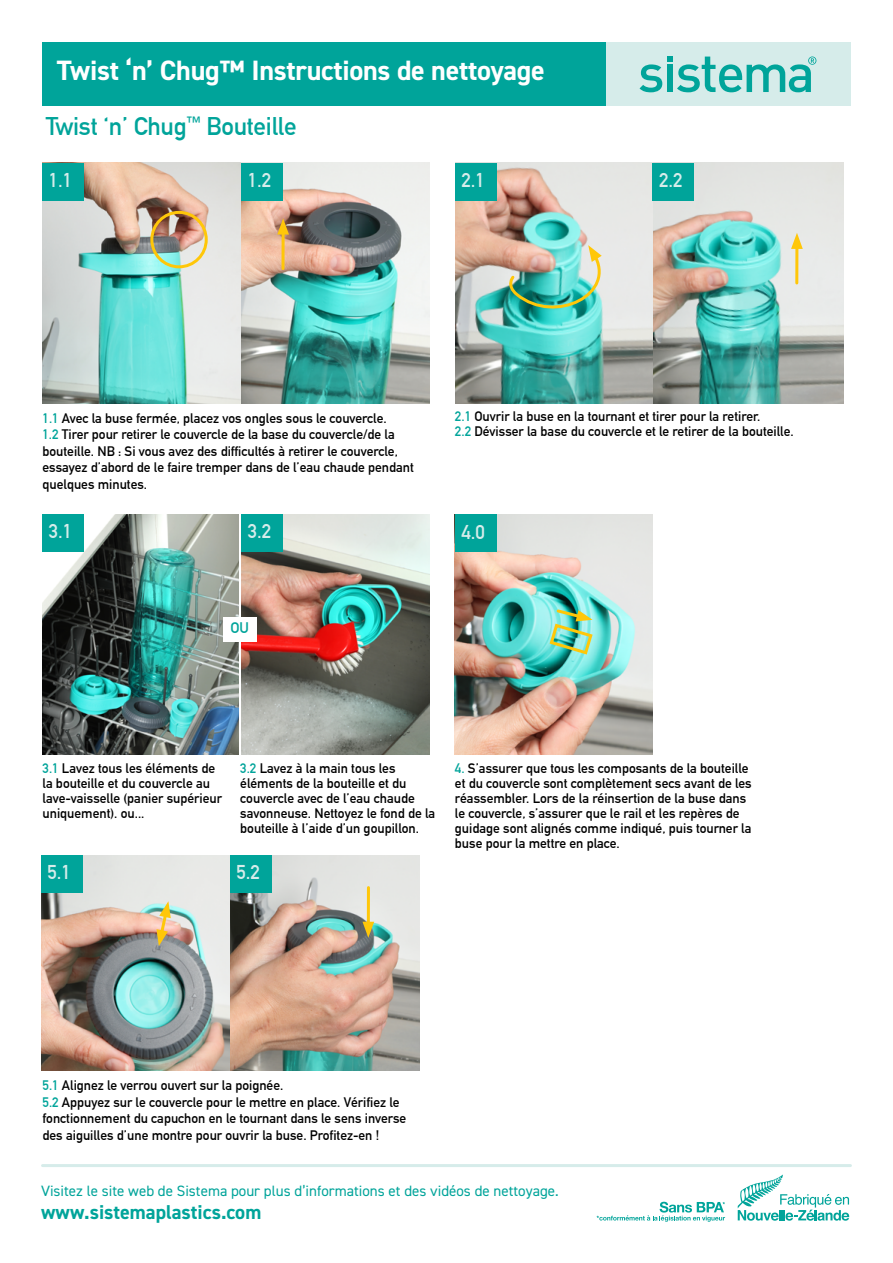
<style>
.page{position:relative;width:893px;height:1263px;background:#fff}
.page>*{position:absolute;margin:0;border:0;box-sizing:border-box;transform-origin:0 0}
.t1{font:700 28.05px "DIN2014";letter-spacing:-.01em;color:#fff}
.t2{font:700 25.05px "DIN Alternate";letter-spacing:-.01em;color:#00a49a}
.t3{font:700 20.1px "DIN2014";color:#00a49a}
.t4{font:700 19.5px "DIN Alternate";color:#d6ecea}
.t5{font:15px "DIN2014";color:#00a49a}
.t6{font:700 15px "DIN Alternate";color:#00a49a}
.t7{font:700 13.5px/15px "DIN Alternate";color:#000}
.s1{color:#00a49a}
</style>
<div class="page">
<img style="left:43px;top:163px;width:386px;height:241px">
<img style="left:41px;top:855px;width:378px;height:215px">
<img style="left:455px;top:514px;width:198px;height:240px">
<img style="left:43px;top:514px;width:196px;height:240px">
<img style="left:242px;top:514px;width:187px;height:240px">
<div style="left:43px;top:514px;width:41px;height:38px;background:#00a49a"></div>
<div style="left:242px;top:514px;width:41px;height:38px;background:#00a49a"></div>
<div style="left:224px;top:617px;width:33px;height:25px;background:#fff"></div>
<svg style="left:281px;top:235px;width:4px;height:34px"></svg>
<svg style="left:277px;top:218px;width:12px;height:17px"></svg>
<div style="left:41px;top:855px;width:42px;height:38px;background:#00a49a"></div>
<div style="left:230px;top:855px;width:42px;height:38px;background:#00a49a"></div>
<div style="left:455px;top:514px;width:42px;height:38px;background:#00a49a"></div>
<div style="left:605px;top:43px;width:245px;height:63px;background:#d6ecea"></div>
<div style="left:43px;top:43px;width:562px;height:63px;background:#00a49a"></div>
<svg style="left:639px;top:56px;width:177px;height:36px"></svg>
<img style="left:455px;top:163px;width:388px;height:241px">
<div style="left:455px;top:163px;width:42px;height:38px;background:#00a49a"></div>
<hr style="left:795px;top:243px;width:3px;height:40px;background:#ffc709">
<svg style="left:791px;top:233px;width:12px;height:16px"></svg>
<hr style="left:367px;top:888px;width:3px;height:39px;background:#ffc709">
<svg style="left:362px;top:922px;width:12px;height:16px"></svg>
<div style="left:653px;top:163px;width:41px;height:38px;background:#00a49a"></div>
<div style="left:150px;top:211px;width:58px;height:57px;border:3px solid #ffc709;border-radius:50%"></div>
<div style="left:43px;top:163px;width:41px;height:38px;background:#00a49a"></div>
<div style="left:242px;top:163px;width:41px;height:38px;background:#00a49a"></div>
<svg style="left:548px;top:607px;width:46px;height:49px;background:#8cd0a4"></svg>
<svg style="left:156px;top:901px;width:15px;height:45px"></svg>
<img style="left:506px;top:245px;width:112px;height:85px">
<hr style="left:43px;top:1164px;width:807px;height:3px;background:#d6ecea">
<svg style="left:738px;top:1174px;width:111px;height:47px"></svg>
<svg style="left:597px;top:1202px;width:128px;height:20px"></svg>
<h1 class="t1" style="left:57px;top:52px;width:489px">Twist ‘n’ Chug™ Instructions de nettoyage</h1>
<h2 class="t2" style="left:46px;top:108px;width:252px">Twist ‘n’ Chug<sup>™</sup> Bouteille</h2>
<h3 class="t4" style="left:49px;top:165px;width:25px">1.1</h3>
<h3 class="t4" style="left:248px;top:165px;width:25px">1.2</h3>
<h3 class="t4" style="left:461px;top:165px;width:25px">2.1</h3>
<h3 class="t4" style="left:659px;top:165px;width:25px">2.2</h3>
<p class="t7" style="left:43px;top:409px;width:373px;line-height:16.5px"><span class="s1">1.1</span> Avec la buse fermée, placez vos ongles sous le couvercle.<br><span class="s1">1.2</span> Tirer pour retirer le couvercle de la base du couvercle/de la bouteille. NB : Si vous avez des difficultés à retirer le couvercle, essayez d’abord de le faire tremper dans de l’eau chaude pendant quelques minutes.</p>
<h3 class="t4" style="left:49px;top:517px;width:25px">3.1</h3>
<h3 class="t4" style="left:248px;top:517px;width:25px">3.2</h3>
<p class="t6" style="left:230px;top:616px;width:20px">OU</p>
<p class="t7" style="left:455px;top:408px;width:340px"><span class="s1">2.1</span> Ouvrir la buse en la tournant et tirer pour la retirer.<br><span class="s1">2.2</span> Dévisser la base du couvercle et le retirer de la bouteille.</p>
<h3 class="t4" style="left:461px;top:517px;width:25px">4.0</h3>
<p class="t7" style="left:43px;top:759px;width:181px"><span class="s1">3.1</span> Lavez tous les éléments de la bouteille et du couvercle au lave-vaisselle (panier supérieur uniquement). ou...</p>
<p class="t7" style="left:240px;top:759px;width:197px"><span class="s1">3.2</span> Lavez à la main tous les éléments de la bouteille et du couvercle avec de l’eau chaude savonneuse. Nettoyez le fond de la bouteille à l’aide d’un goupillon.</p>
<h3 class="t4" style="left:47px;top:858px;width:25px">5.1</h3>
<h3 class="t4" style="left:236px;top:858px;width:25px">5.2</h3>
<p class="t7" style="left:455px;top:759px;width:298px"><span class="s1">4.</span> S’assurer que tous les composants de la bouteille et du couvercle sont complètement secs avant de les réassembler. Lors de la réinsertion de la buse dans le couvercle, s’assurer que le rail et les repères de guidage sont alignés comme indiqué, puis tourner la buse pour la mettre en place.</p>
<p class="t7" style="left:43px;top:1076px;width:365px;line-height:16.5px"><span class="s1">5.1</span> Alignez le verrou ouvert sur la poignée.<br><span class="s1">5.2</span> Appuyez sur le couvercle pour le mettre en place. Vérifiez le fonctionnement du capuchon en le tournant dans le sens inverse des aiguilles d’une montre pour ouvrir la buse. Profitez-en !</p>
<p class="t5" style="left:41px;top:1181px;width:519px">Visitez le site web de Sistema pour plus d’informations et des vidéos de nettoyage.</p>
<h3 class="t3" style="left:41px;top:1199px;width:222px">www.sistemaplastics.com</h3>
</div>
